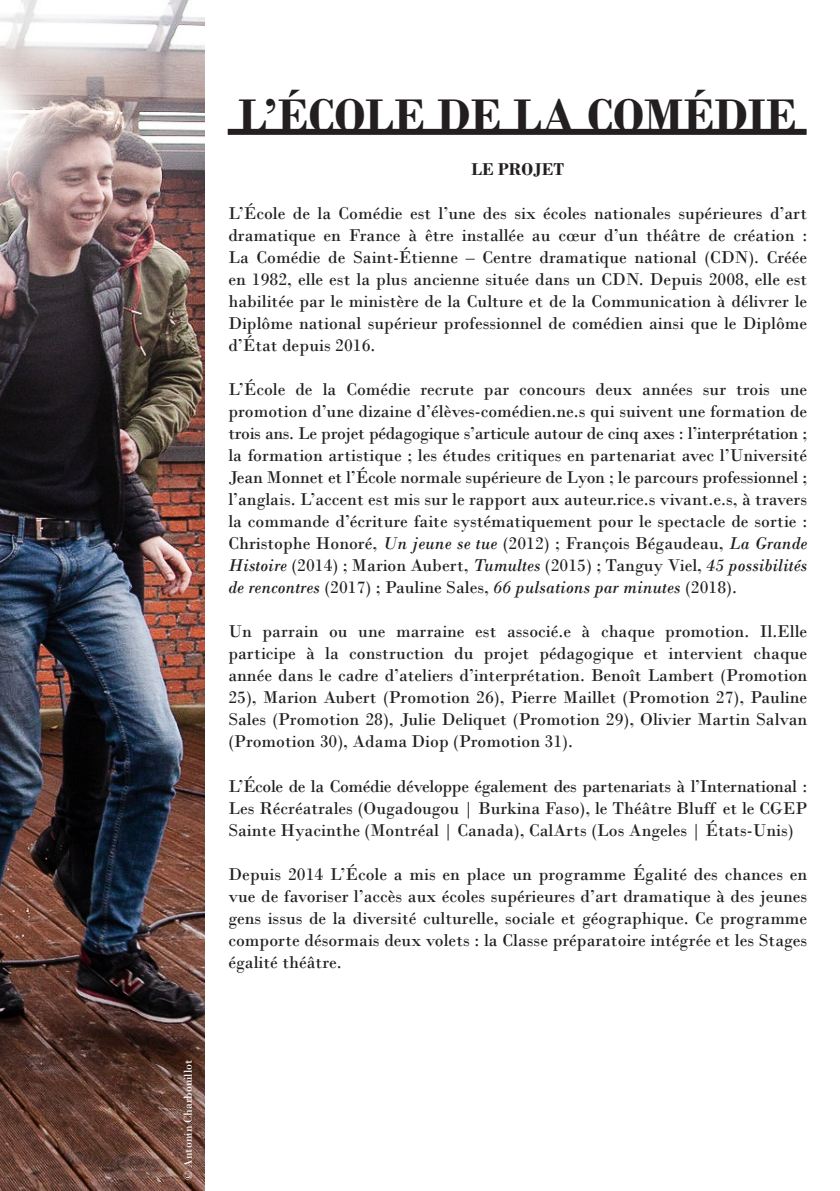
<style>
.page{position:relative;width:840px;height:1191px;background:#fff}
.page>*{position:absolute;margin:0;border:0;box-sizing:border-box;transform-origin:0 0}
.t1{font:700 48px "Bodoni";color:#231f20}
.t2{font:18px/22px "Bodoni";color:#231f20;text-align:justify}
.t3{font:700 18px "Bodoni";color:#231f20}
.t4{font:12px "Bodoni";color:#fff}
.s1{font-style:italic}
</style>
<div class="page">
<img style="left:0;top:0;width:204px;height:1191px">
<div style="left:227px;top:129px;width:579px;height:6px;background:#231f20"></div>
<p class="t4" style="left:180px;top:1179px;width:121px;rotate:-90deg">© Antonin Charbouillot</p>
<p class="t1" style="left:238px;top:87px;width:559px">L’ÉCOLE DE LA COMÉDIE</p>
<p class="t3" style="left:471px;top:159px;width:94px">LE PROJET</p>
<p class="t2" style="left:228px;top:202px;width:580px">L’École de la Comédie est l’une des six écoles nationales supérieures d’art dramatique en France à être installée au cœur d’un théâtre de création :<br>La Comédie de Saint-Étienne – Centre dramatique national (CDN). Créée en 1982, elle est la plus ancienne située dans un CDN. Depuis 2008, elle est habilitée par le ministère de la Culture et de la Communication à délivrer le Diplôme national supérieur professionnel de comédien ainsi que le Diplôme d’État depuis 2016.</p>
<p class="t2" style="left:228px;top:378px;width:580px">L’École de la Comédie recrute par concours deux années sur trois une promotion d’une dizaine d’élèves-comédien.ne.s qui suivent une formation de trois ans. Le projet pédagogique s’articule autour de cinq axes : l’interprétation ; la formation artistique ; les études critiques en partenariat avec l’Université Jean Monnet et l’École normale supérieure de Lyon ; le parcours professionnel ; l’anglais. L’accent est mis sur le rapport aux auteur.rice.s vivant.e.s, à travers la commande d’écriture faite systématiquement pour le spectacle de sortie :<br>Christophe Honoré, <span class="s1">Un jeune se tue</span> (2012) ; François Bégaudeau, <span class="s1">La Grande Histoire</span> (2014) ; Marion Aubert, <span class="s1">Tumultes</span> (2015) ; Tanguy Viel, <span class="s1">45 possibilités de rencontres</span> (2017) ; Pauline Sales, <span class="s1">66 pulsations par minutes</span> (2018).</p>
<p class="t2" style="left:228px;top:620px;width:580px">Un parrain ou une marraine est associé.e à chaque promotion. Il.Elle participe à la construction du projet pédagogique et intervient chaque année dans le cadre d’ateliers d’interprétation. Benoît Lambert (Promotion 25), Marion Aubert (Promotion 26), Pierre Maillet (Promotion 27), Pauline Sales (Promotion 28), Julie Deliquet (Promotion 29), Olivier Martin Salvan (Promotion 30), Adama Diop (Promotion 31).</p>
<p class="t2" style="left:228px;top:774px;width:580px">L’École de la Comédie développe également des partenariats à l’International :<br>Les Récréatrales (Ougadougou | Burkina Faso), le Théâtre Bluff et le CGEP Sainte Hyacinthe (Montréal | Canada), CalArts (Los Angeles | États-Unis)</p>
<p class="t2" style="left:228px;top:862px;width:580px">Depuis 2014 L’École a mis en place un programme Égalité des chances en vue de favoriser l’accès aux écoles supérieures d’art dramatique à des jeunes gens issus de la diversité culturelle, sociale et géographique. Ce programme comporte désormais deux volets : la Classe préparatoire intégrée et les Stages égalité théâtre.</p>
</div>
